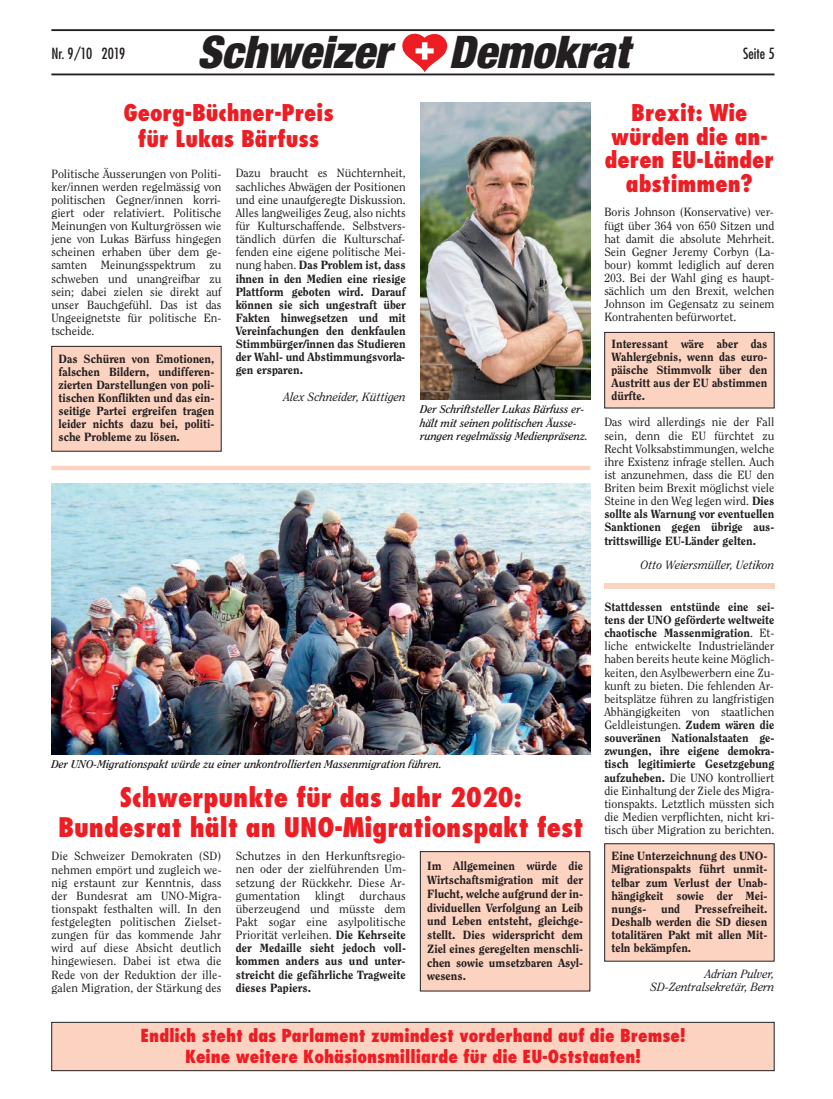
<style>
.page{position:relative;width:833px;height:1099px;background:#fff}
.page>*{position:absolute;margin:0;border:0;box-sizing:border-box;transform-origin:0 0}
.t1{font:italic 900 condensed 45px "Helvetica Neue";color:#231f20}
.t2{font:800 condensed 26.25px/30px "Futura";color:#ee1d23;text-align:center}
.t3{font:800 condensed 22.5px/23.8px "Futura";color:#ee1d23;text-align:center}
.t4{font:800 condensed 17.5px/21.2px "Futura";color:#ee1d23;text-align:center}
.t5{font:condensed 15px "Futura";color:#231f20}
.t6{font:11.88px/13.1px "Clearface";color:#231f20;text-align:justify}
.t7{font:800 11.88px/13.1px "Clearface";color:#231f20;text-align:justify}
.t8{font:italic 11.88px/13.1px "Clearface";color:#231f20;text-align:right}
.t9{font:italic 700 11.25px/13.1px "Clearface";color:#231f20}
.s1{font-weight:800}
.s2{font-weight:400}
</style>
<div class="page">
<hr style="left:51px;top:29px;width:723px;height:2px;background:#231f20">
<hr style="left:51px;top:73px;width:723px;height:2px;background:#231f20">
<svg style="left:402px;top:34px;width:45px;height:38px"></svg>
<div style="left:421px;top:852px;width:168px;height:138px;background:#fcd2c0"></div>
<div style="left:420px;top:851px;width:170px;height:140px;border:1px solid #231f20"></div>
<div style="left:605px;top:844px;width:169px;height:116px;background:#fcd2c0"></div>
<div style="left:604px;top:843px;width:170px;height:118px;border:1px solid #231f20"></div>
<div style="left:605px;top:333px;width:169px;height:74px;background:#fcd2c0"></div>
<div style="left:604px;top:332px;width:170px;height:76px;border:1px solid #231f20"></div>
<div style="left:52px;top:346px;width:169px;height:105px;background:#fcd2c0"></div>
<div style="left:51px;top:346px;width:170px;height:105px;border:1px solid #231f20"></div>
<img style="left:420px;top:103px;width:170px;height:296px">
<img style="left:51px;top:483px;width:539px;height:271px">
<div style="left:52px;top:1022px;width:722px;height:48px;background:#fcd2c0"></div>
<div style="left:51px;top:1022px;width:723px;height:48px;border:1px solid #231f20"></div>
<hr style="left:51px;top:466px;width:539px;height:4px;background:#fcd2c0">
<div style="left:604px;top:583px;width:170px;height:6px;background:#fcd2c0"></div>
<p class="t5" style="left:51px;top:44px;width:76px">Nr. 9/10 2019</p>
<h1 class="t1" style="left:197px;top:24px;width:445px">Schweizer Demokrat</h1>
<p class="t5" style="left:743px;top:44px;width:33px">Seite 5</p>
<h3 class="t3" style="left:123px;top:99px;width:212px;line-height:26.2px">Georg-Büchner-Preis für Lukas Bärfuss</h3>
<h3 class="t3" style="left:605px;top:100px;width:171px">Brexit: Wie würden die an&shy;deren EU-Länder abstimmen?</h3>
<p class="t6" style="left:604px;top:205px;width:172px">Boris Johnson (Konservative) ver&shy;fügt über 364 von 650 Sitzen und hat damit die absolute Mehrheit.<br>Sein Gegner Jeremy Corbyn (La&shy;bour) kommt lediglich auf deren 203. Bei der Wahl ging es haupt&shy;sächlich um den Brexit, welchen Johnson im Gegensatz zu seinem Kontrahenten befürwortet.</p>
<p class="t7" style="left:611px;top:337px;width:157px">Interessant wäre aber das Wahlergebnis, wenn das euro&shy;päische Stimmvolk über den Austritt aus der EU abstimmen dürfte.</p>
<p class="t6" style="left:604px;top:415px;width:172px">Das wird allerdings nie der Fall sein, denn die EU fürchtet zu Recht Volksabstimmungen, welche ihre Existenz infrage stellen. Auch ist anzunehmen, dass die EU den Briten beim Brexit möglichst viele Steine in den Weg legen wird. <span class="s1">Dies sollte als Warnung vor eventuellen Sanktionen gegen übrige aus&shy;trittswillige EU-Länder gelten.</span></p>
<p class="t8" style="left:640px;top:558px;width:135px">Otto Weiersmüller, Uetikon</p>
<p class="t6" style="left:51px;top:167px;width:172px">Politische Äusserungen von Politi&shy;ker/innen werden regelmässig von politischen Gegner/innen korri&shy;giert oder relativiert. Politische Meinungen von Kulturgrössen wie jene von Lukas Bärfuss hingegen scheinen erhaben über dem ge - samten Meinungsspektrum zu schweben und unangreifbar zu sein; dabei zielen sie direkt auf unser Bauchgefühl. Das ist das Ungeeignetste für politische En&shy;tscheide.</p>
<p class="t7" style="left:58px;top:351px;width:157px">Das Schüren von Emotionen, falschen Bildern, undifferen&shy;zierten Darstellungen von poli&shy;tischen Konflikten und das ein&shy;seitige Partei ergreifen tragen leider nichts dazu bei, politi&shy;sche Probleme zu lösen.</p>
<p class="t7" style="left:236px;top:166px;width:172px"><span class="s2">Dazu braucht es Nüchternheit, sachliches Abwägen der Positionen und eine unaufgeregte Diskussion.<br>Alles langweiliges Zeug, also nichts für Kulturschaffende. Selbstvers&shy;tändlich dürfen die Kulturschaf&shy;fenden eine eigene politische Mei&shy;nung haben.</span> Das Problem ist, dass ihnen in den Medien eine riesige Plattform geboten wird. Darauf können sie sich ungestraft über Fakten hinwegsetzen und mit Vereinfachungen den denkfaulen Stimmbürger/innen das Studieren der Wahl- und Abstimmungsvorla&shy;gen ersparen.</p>
<p class="t8" style="left:284px;top:390px;width:124px">Alex Schneider, Küttigen</p>
<p class="t9" style="left:420px;top:403px;width:169px">Der Schriftsteller Lukas Bärfuss er&shy;hält mit seinen politischen Äusse&shy;rungen regelmässig Medienpräsenz.</p>
<p class="t9" style="left:51px;top:757px;width:392px">Der UNO-Migrationspakt würde zu einer unkontrollierten Massenmigration führen.</p>
<h2 class="t2" style="left:58px;top:781px;width:527px">Schwerpunkte für das Jahr 2020:<br>Bundesrat hält an UNO-Migrationspakt fest</h2>
<p class="t6" style="left:51px;top:849px;width:172px">Die Schweizer Demokraten (SD) nehmen empört und zugleich we&shy;nig erstaunt zur Kenntnis, dass der Bundesrat am UNO-Migra&shy;tionspakt festhalten will. In den festgelegten politischen Zielset&shy;zungen für das kommende Jahr wird auf diese Absicht deutlich hingewiesen. Dabei ist etwa die Rede von der Reduktion der ille&shy;galen Migration, der Stärkung des</p>
<p class="t6" style="left:236px;top:849px;width:172px">Schutzes in den Herkunftsregio&shy;nen oder der zielführenden Um&shy;setzung der Rückkehr. Diese Ar&shy;gumentation klingt durchaus überzeugend und müsste dem Pakt sogar eine asylpolitische Priorität verleihen. <span class="s1">Die Kehrseite der Medaille sieht jedoch voll&shy;kommen anders aus und unter&shy;streicht die gefährliche Tragweite dieses Papiers.</span></p>
<p class="t7" style="left:427px;top:859px;width:157px;line-height:13.8px">Im Allgemeinen würde die Wirtschaftsmigration mit der Flucht, welche aufgrund der in&shy;dividuellen Verfolgung an Leib und Leben entsteht, gleichge&shy;stellt. Dies widerspricht dem Ziel eines geregelten menschli&shy;chen sowie umsetzbaren Asyl&shy;wesens.</p>
<p class="t6" style="left:604px;top:600px;width:172px"><span class="s1">Stattdessen entstünde eine sei&shy;tens der UNO geförderte weltweite chaotische Massenmigration</span>. Et&shy;liche entwickelte Industrieländer haben bereits heute keine Möglich&shy;keiten, den Asylbewerbern eine Zu&shy;kunft zu bieten. Die fehlenden Ar&shy;beitsplätze führen zu langfristigen Abhängigkeiten von staatlichen Geldleistungen. <span class="s1">Zudem wären die souveränen Nationalstaaten ge&shy;zwungen, ihre eigene demokra&shy;tisch legitimierte Gesetzgebung aufzuheben.</span> Die UNO kontrolliert die Einhaltung der Ziele des Migra&shy;tionspakts. Letztlich müssten sich die Medien verpflichten, nicht kri&shy;tisch über Migration zu berichten.</p>
<p class="t7" style="left:611px;top:849px;width:157px">Eine Unterzeichnung des UNO-Migrationspakts führt unmit&shy;telbar zum Verlust der Unab&shy;hängigkeit sowie der Mei&shy;nungs- und Pressefreiheit.<br>Deshalb werden die SD diesen totalitären Pakt mit allen Mit&shy;teln bekämpfen.</p>
<p class="t8" style="left:650px;top:967px;width:125px">Adrian Pulver,<br>SD-Zentralsekretär, Bern</p>
<h3 class="t4" style="left:141px;top:1024px;width:546px">Endlich steht das Parlament zumindest vorderhand auf die Bremse!<br>Keine weitere Kohäsionsmilliarde für die EU-Oststaaten!</h3>
</div>
